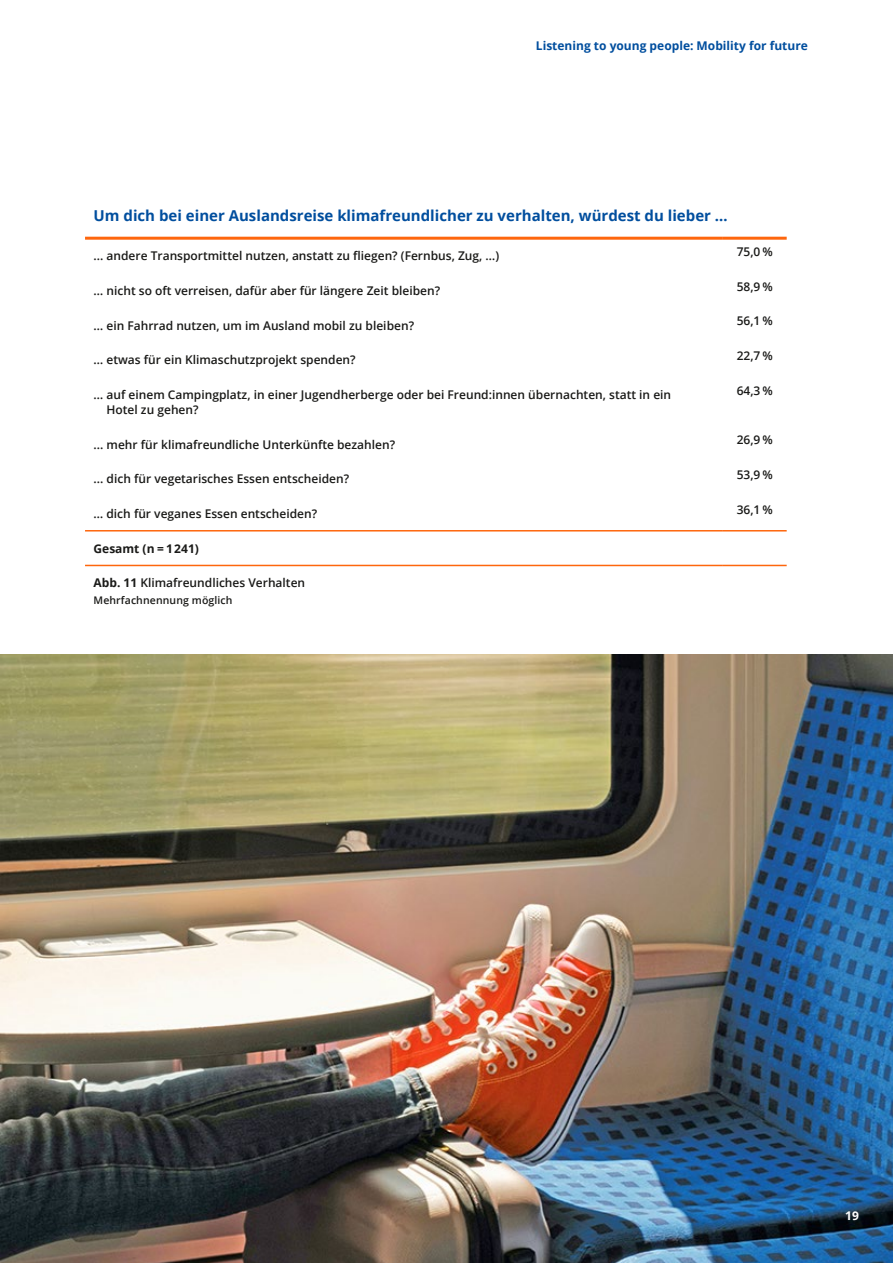
<style>
.page{position:relative;width:893px;height:1263px;background:#fff}
.page>*{position:absolute;margin:0;border:0;box-sizing:border-box;transform-origin:0 0}
.FRAGE_TABELLE{font:700 15px "Open Sans";color:#004e9e}
.Tabelle-Text{font:600 12px/15px "Open Sans";color:#1a1a18}
.t1{font:700 12px "Open Sans";color:#004e9e}
.Tabelle-Text-2{font:700 12px "Open Sans";color:#1a1a18}
.Pagina{font:700 12px "Open Sans";color:#fff}
.Legende{font:600 10.5px "Open Sans";letter-spacing:.01em;color:#1a1a18}
.s1{font-weight:700}
</style>
<div class="page">
<hr style="left:85px;top:565px;width:638px;height:1px;background:#fe660d">
<hr style="left:723px;top:565px;width:64px;height:1px;background:#fe660d">
<hr style="left:85px;top:530px;width:638px;height:1px;background:#fe660d">
<hr style="left:723px;top:530px;width:64px;height:1px;background:#fe660d">
<hr style="left:85px;top:237px;width:638px;height:3px;background:#fe660d">
<hr style="left:723px;top:237px;width:64px;height:3px;background:#fe660d">
<img style="left:0;top:654px;width:893px;height:609px">
<p class="t1" style="left:536px;top:37px;width:273px">Listening to young people: Mobility for future</p>
<p class="FRAGE_TABELLE" style="left:94px;top:205px;width:636px">Um dich bei einer Auslandsreise klimafreundlicher zu verhalten, würdest du lieber …</p>
<p class="Tabelle-Text" style="left:94px;top:248px;width:407px">... andere Transportmittel nutzen, anstatt zu fliegen? (Fernbus, Zug, …)</p>
<p class="Tabelle-Text" style="left:737px;top:244px;width:38px">75,0 %</p>
<p class="Tabelle-Text" style="left:94px;top:283px;width:348px">… nicht so oft verreisen, dafür aber für längere Zeit bleiben?</p>
<p class="Tabelle-Text" style="left:737px;top:278px;width:38px">58,9 %</p>
<p class="Tabelle-Text" style="left:94px;top:317px;width:322px">… ein Fahrrad nutzen, um im Ausland mobil zu bleiben?</p>
<p class="Tabelle-Text" style="left:737px;top:313px;width:38px">56,1 %</p>
<p class="Tabelle-Text" style="left:94px;top:352px;width:264px">… etwas für ein Klimaschutzprojekt spenden?</p>
<p class="Tabelle-Text" style="left:737px;top:348px;width:38px">22,7 %</p>
<p class="Tabelle-Text" style="left:106px;top:387px;width:566px;text-indent:-13px">… auf einem Campingplatz, in einer Jugendherberge oder bei Freund:innen übernachten, statt in ein<br>Hotel zu gehen?</p>
<p class="Tabelle-Text" style="left:737px;top:383px;width:38px">64,3 %</p>
<p class="Tabelle-Text" style="left:94px;top:436px;width:303px">... mehr für klimafreundliche Unterkünfte bezahlen?</p>
<p class="Tabelle-Text" style="left:737px;top:432px;width:38px">26,9 %</p>
<p class="Tabelle-Text" style="left:94px;top:471px;width:257px">... dich für vegetarisches Essen entscheiden?</p>
<p class="Tabelle-Text" style="left:737px;top:467px;width:38px">53,9 %</p>
<p class="Tabelle-Text" style="left:94px;top:506px;width:225px">… dich für veganes Essen entscheiden?</p>
<p class="Tabelle-Text" style="left:737px;top:502px;width:38px">36,1 %</p>
<p class="Tabelle-Text-2" style="left:94px;top:540px;width:107px">Gesamt (n = 1 241)</p>
<p class="Tabelle-Text" style="left:94px;top:575px;width:213px"><span class="s1">Abb. 11</span> Klimafreundliches Verhalten</p>
<p class="Legende" style="left:94px;top:593px;width:140px">Mehrfachnennung möglich</p>
<p class="Pagina" style="left:845px;top:1207px;width:15px">19</p>
</div>
